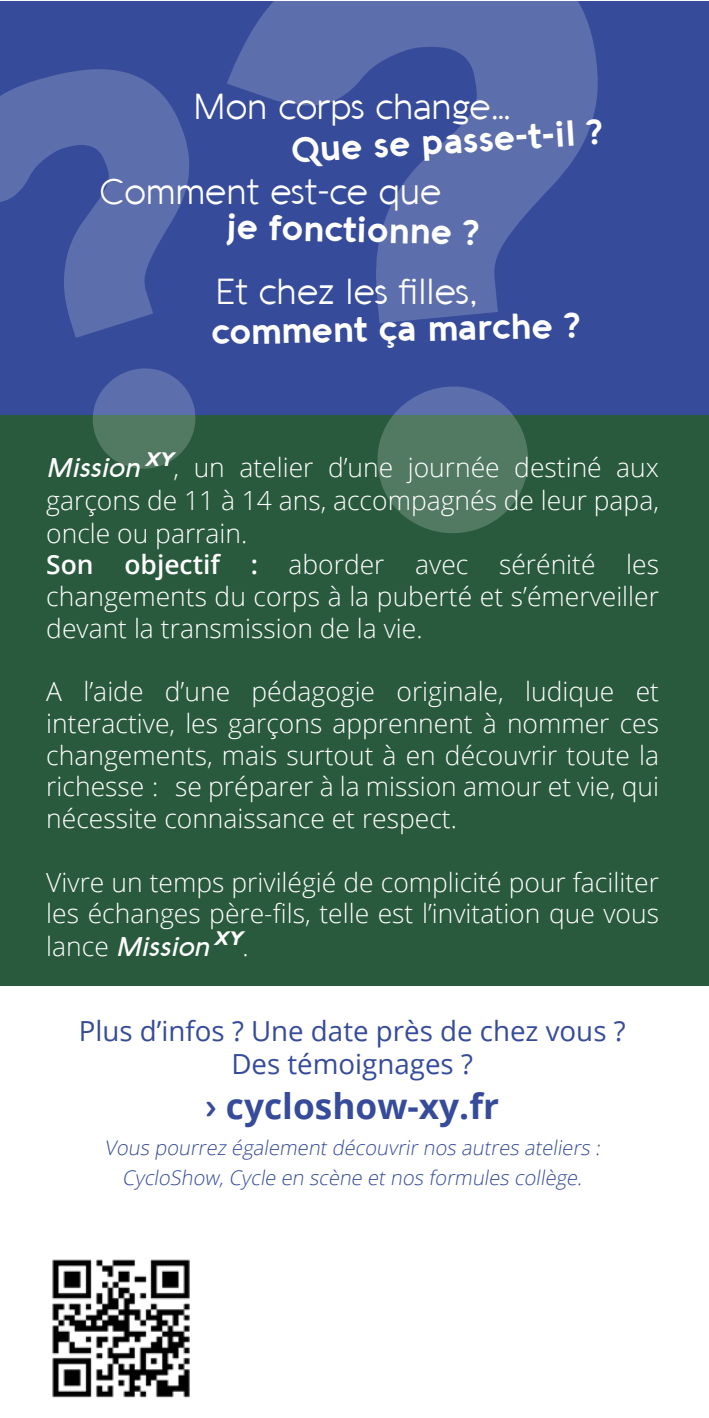
<style>
.page{position:relative;width:709px;height:1418px;background:#fff}
.page>*{position:absolute;margin:0;border:0;box-sizing:border-box;transform-origin:0 0}
.t1{font:300 35.25px "Aquawax";color:#fff}
.t2{font:700 35.25px "Aquawax";color:#fff}
.t3{font:700 35.25px "Open Sans";color:#364b9a}
.t4{font:27.75px/32.8px "Open Sans";color:#364b9a;text-align:center}
.t5{font:300 26.5px/32px "Open Sans";color:#fff}
.t6{font:italic 500 26.5px "Aquawax";color:#fff}
.t7{font:italic 300 20.25px/30.2px "Open Sans";color:#364b9a;text-align:center}
.s1{font-family:"Aquawax";font-weight:500;font-style:italic}
.s2{font-weight:600}
.s3{font-family:"Open Sans";font-weight:300;font-style:normal}
.s4{font-family:"Museo Sans Rounded 700";font-weight:400}
</style>
<div class="page">
<div style="left:0;top:1px;width:709px;height:414px;background:#364b9a"></div>
<div style="left:0;top:415px;width:709px;height:571px;background:#295a3d"></div>
<svg style="left:227px;top:1px;width:371px;height:532px"></svg>
<svg style="left:0;top:69px;width:196px;height:400px"></svg>
<img style="left:52px;top:1259px;width:138px;height:139px">
<h1 class="t1" style="left:194px;top:86px;width:318px">Mon corps change…</h1>
<h1 class="t2" style="left:289px;top:129px;width:313px;rotate:-4deg">Que se passe-t-il ?</h1>
<h1 class="t1" style="left:99px;top:171px;width:343px">Comment est-ce que</h1>
<h1 class="t2" style="left:227px;top:204px;width:254px;rotate:1deg">je fonctionne ?</h1>
<h1 class="t1" style="left:215px;top:271px;width:262px">Et chez les filles,</h1>
<h1 class="t2" style="left:211px;top:309px;width:370px;rotate:-1deg">comment ça marche ?</h1>
<p class="t5" style="left:46px;top:451px;width:614px"><span class="s1">Mission</span> <sup>XY</sup>, un atelier d’une journée destiné aux garçons de 11 à 14 ans, accompagnés de leur papa, oncle ou parrain.<br><span class="s2">Son objectif :</span> aborder avec sérénité les changements du corps à la puberté et s’émerveiller devant la transmission de la vie.</p>
<p class="t5" style="left:46px;top:675px;width:614px;text-align:justify">A l’aide d’une pédagogie originale, ludique et interactive, les garçons apprennent à nommer ces changements, mais surtout à en découvrir toute la richesse : se préparer à la mission amour et vie, qui nécessite connaissance et respect.</p>
<p class="t5" style="left:46px;top:865px;width:614px">Vivre un temps privilégié de complicité pour faciliter les échanges père-fils, telle est l’invitation que vous</p>
<p class="t6" style="left:46px;top:931px;width:204px"><span class="s3">lance</span> Mission <sup>XY</sup><span class="s3">.</span></p>
<p class="t4" style="left:79px;top:1014px;width:548px">Plus d’infos ? Une date près de chez vous ?<br>Des témoignages ?</p>
<h1 class="t3" style="left:205px;top:1081px;width:295px"><span class="s4">›</span> cycloshow-xy.fr</h1>
<p class="t7" style="left:104px;top:1131px;width:501px">Vous pourrez égalementdécouvrir nos autres ateliers :<br>CycloShow,Cycle en scène etnos formules collège.</p>
</div>
